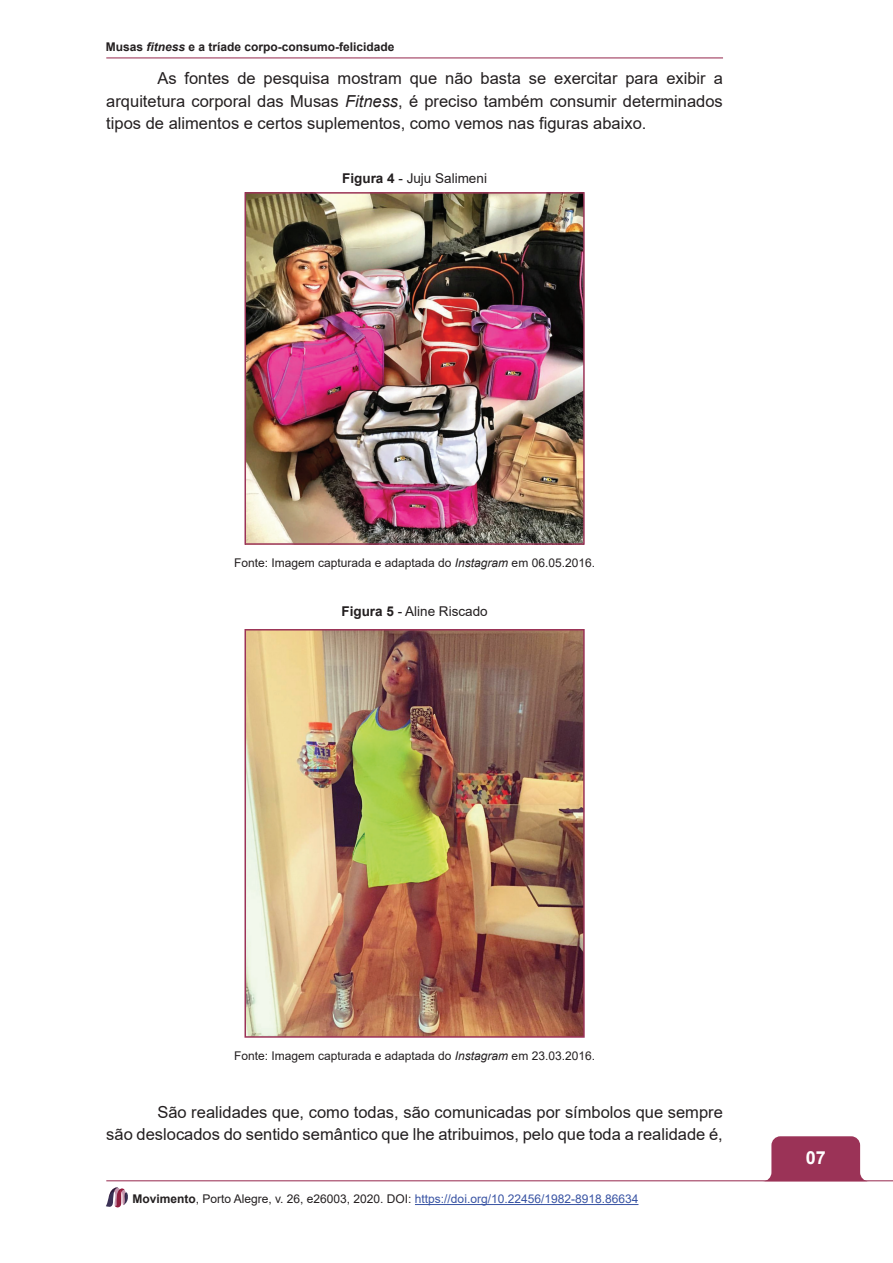
<style>
.page{position:relative;width:893px;height:1263px;background:#fff}
.page>*{position:absolute;margin:0;border:0;box-sizing:border-box;transform-origin:0 0}
.t1{font:700 18px "Arial";color:#fff}
.t2{font:16.5px/22.5px "Arial";color:#231f20;text-align:justify}
.t3{font:13.5px "Arial";color:#231f20}
.t4{font:12px "Arial";color:#231f20}
.t5{font:12px "Arial";color:#3853a3}
.t6{font:700 12px "Arial";color:#231f20}
.s1{font-style:italic}
.s2{font-weight:700}
.s3{font-weight:700;color:#231f20}
.s4{color:#231f20}
</style>
<div class="page">
<svg style="left:767px;top:1136px;width:97px;height:44px;background:#a44667"></svg>
<hr style="left:415px;top:1204px;width:223px;height:1px;background:#3853a3">
<svg style="left:106px;top:1187px;width:22px;height:20px"></svg>
<hr style="left:106px;top:1180px;width:787px;height:1px;background:#9b3357">
<hr style="left:106px;top:57px;width:617px;height:1px;background:#9b3357">
<img style="left:247px;top:195px;width:335px;height:347px">
<div style="left:244px;top:192px;width:341px;height:353px;border:2px solid #9b3357"></div>
<img style="left:247px;top:632px;width:335px;height:403px">
<div style="left:244px;top:629px;width:341px;height:409px;border:2px solid #9b3357"></div>
<p class="t6" style="left:106px;top:38px;width:290px">Musas <span class="s1">fitness</span> e a tríade corpo-consumo-felicidade</p>
<p class="t2" style="left:106px;top:67px;width:618px;text-indent:51px">As fontes de pesquisa mostram que não basta se exercitar para exibir a arquitetura corporal das Musas <span class="s1">Fitness</span>, é preciso também consumir determinados tipos de alimentos e certos suplementos, como vemos nas figuras abaixo.</p>
<p class="t3" style="left:342px;top:169px;width:146px"><span class="s2">Figura 4</span> - Juju Salimeni</p>
<p class="t4" style="left:234px;top:554px;width:362px">Fonte: Imagem capturada e adaptada do <span class="s1">Instagram</span> em 06.05.2016.</p>
<p class="t3" style="left:341px;top:602px;width:148px"><span class="s2">Figura 5</span> - Aline Riscado</p>
<p class="t4" style="left:234px;top:1048px;width:362px">Fonte: Imagem capturada e adaptada do <span class="s1">Instagram</span> em 23.03.2016.</p>
<p class="t2" style="left:106px;top:1101px;width:618px;text-align:right">São realidades que, como todas, são comunicadas por símbolos que sempre<br>são deslocados do sentido semântico que lhe atribuimos, pelo que toda a realidade é,</p>
<p class="t5" style="left:132px;top:1191px;width:508px"><span class="s3">Movimento</span><span class="s4">, Porto Alegre, v. 26, e26003, 2020. DOI:</span> https://doi.org/10.22456/1982-8918.86634</p>
<p class="t1" style="left:806px;top:1145px;width:22px">07</p>
</div>
